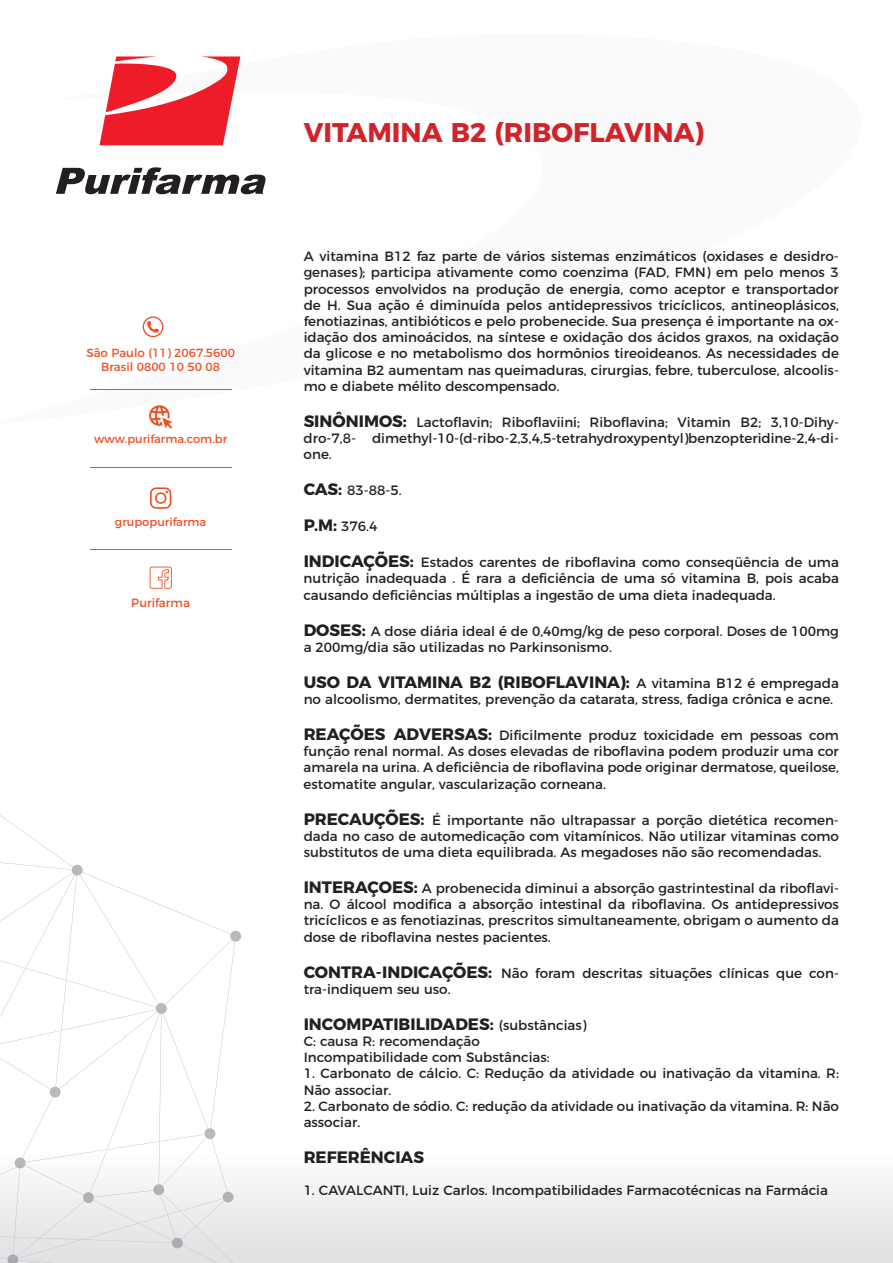
<style>
.page{position:relative;width:893px;height:1263px;background:#fff}
.page>*{position:absolute;margin:0;border:0;box-sizing:border-box;transform-origin:0 0}
.t1{font:700 27px "Montserrat";color:#d1232a}
.t2{font:700 16.5px "Montserrat";color:#231f20}
.t3{font:13.5px/16.2px "Montserrat";color:#231f20;text-align:justify}
.t4{font:12px "Montserrat";color:#ef4f23}
.t5{font:11.85px/14.4px "Montserrat";color:#ef4f23;text-align:center}
.t6{font:11.55px "Montserrat";color:#ef4f23}
.s1{font-weight:700;font-size:16.5px}
.s2{font-weight:400;font-size:13.5px}
</style>
<div class="page">
<img style="left:18px;top:1198px;width:144px;height:60px">
<div style="left:93px;top:1200px;width:69px;height:41px;background:#e9eaeb"></div>
<div style="left:25px;top:1168px;width:59px;height:27px;background:#f4f5f5"></div>
<img style="left:90px;top:1168px;width:16px;height:24px">
<img style="left:215px;top:1168px;width:13px;height:24px">
<img style="left:162px;top:1168px;width:32px;height:18px">
<img style="left:160px;top:1195px;width:2px;height:43px">
<img style="left:162px;top:1193px;width:71px;height:70px">
<img style="left:159px;top:1168px;width:1px;height:16px">
<img style="left:13px;top:1175px;width:7px;height:79px">
<img style="left:0;top:1168px;width:26px;height:7px">
<svg style="left:83px;top:1192px;width:11px;height:11px"></svg>
<svg style="left:223px;top:1191px;width:11px;height:11px"></svg>
<svg style="left:0;top:1254px;width:18px;height:9px"></svg>
<svg style="left:0;top:815px;width:241px;height:353px"></svg>
<svg style="left:153px;top:1184px;width:11px;height:11px"></svg>
<svg style="left:172px;top:1237px;width:11px;height:11px"></svg>
<svg style="left:150px;top:487px;width:21px;height:22px"></svg>
<svg style="left:150px;top:567px;width:22px;height:22px"></svg>
<hr style="left:90px;top:389px;width:141px;height:1px;background:#ef4f23">
<hr style="left:90px;top:467px;width:141px;height:1px;background:#ef4f23">
<hr style="left:90px;top:549px;width:141px;height:1px;background:#ef4f23">
<svg style="left:100px;top:56px;width:140px;height:89px"></svg>
<svg style="left:56px;top:167px;width:210px;height:27px"></svg>
<svg style="left:143px;top:316px;width:20px;height:21px"></svg>
<svg style="left:149px;top:405px;width:23px;height:24px"></svg>
<p class="t5" style="left:86px;top:344px;width:150px">São Paulo (11) 2067.5600<br>Brasil 0800 10 50 08</p>
<p class="t6" style="left:94px;top:430px;width:135px">www.purifarma.com.br</p>
<p class="t6" style="left:115px;top:513px;width:93px">grupopurifarma</p>
<p class="t4" style="left:131px;top:593px;width:60px">Purifarma</p>
<h1 class="t1" style="left:304px;top:110px;width:402px">VITAMINA B2 (RIBOFLAVINA)</h1>
<p class="t3" style="left:304px;top:247px;width:537px">A vitamina B12 faz parte de vários sistemas enzimáticos (oxidases e desidro&shy;genases); participa ativamente como coenzima (FAD, FMN) em pelo menos 3 processos envolvidos na produção de energia, como aceptor e transportador de H. Sua ação é diminuída pelos antidepressivos tricíclicos, antineoplásicos, fenotiazinas, antibióticos e pelo probenecide. Sua presença é importante na ox&shy;idação dos aminoácidos, na síntese e oxidação dos ácidos graxos, na oxidação da glicose e no metabolismo dos hormônios tireoideanos. As necessidades de vitamina B2 aumentam nas queimaduras, cirurgias, febre, tuberculose, alcoolis&shy;mo e diabete mélito descompensado.</p>
<p class="t3" style="left:304px;top:413px;width:537px"><span class="s1">SINÔNIMOS:</span> Lactoflavin; Riboflaviini; Riboflavina; Vitamin B2; 3,10-Dihy&shy;dro-7,8- dimethyl-10-(d-ribo-2,3,4,5-tetrahydroxypentyl)benzopteridine-2,4-di&shy;one.</p>
<p class="t3" style="left:304px;top:481px;width:100px"><span class="s1">CAS:</span> 83-88-5.</p>
<p class="t3" style="left:304px;top:517px;width:75px"><span class="s1">P.M:</span> 376.4</p>
<p class="t3" style="left:304px;top:553px;width:537px"><span class="s1">INDICAÇÕES:</span> Estados carentes de riboflavina como conseqüência de uma nutrição inadequada . É rara a deficiência de uma só vitamina B, pois acaba causando deficiências múltiplas a ingestão de uma dieta inadequada.</p>
<p class="t3" style="left:304px;top:621px;width:537px"><span class="s1">DOSES:</span> A dose diária ideal é de 0,40mg/kg de peso corporal. Doses de 100mg a 200mg/dia são utilizadas no Parkinsonismo.</p>
<p class="t2" style="left:304px;top:668px;width:537px">USO DA VITAMINA B2 (RIBOFLAVINA): <span class="s2">A vitamina B12 é empregada</span></p>
<p class="t3" style="left:304px;top:690px;width:531px">no alcoolismo, dermatites, prevenção da catarata, stress, fadiga crônica e acne.</p>
<p class="t3" style="left:304px;top:726px;width:537px"><span class="s1">REAÇÕES ADVERSAS:</span> Dificilmente produz toxicidade em pessoas com função renal normal. As doses elevadas de riboflavina podem produzir uma cor amarela na urina. A deficiência de riboflavina pode originar dermatose, queilose, estomatite angular, vascularização corneana.</p>
<p class="t3" style="left:304px;top:810px;width:537px"><span class="s1">PRECAUÇÕES:</span> É importante não ultrapassar a porção dietética recomen&shy;dada no caso de automedicação com vitamínicos. Não utilizar vitaminas como substitutos de uma dieta equilibrada. As megadoses não são recomendadas.</p>
<p class="t3" style="left:304px;top:879px;width:537px"><span class="s1">INTERAÇOES:</span> A probenecida diminui a absorção gastrintestinal da riboflavi&shy;na. O álcool modifica a absorção intestinal da riboflavina. Os antidepressivos tricíclicos e as fenotiazinas, prescritos simultaneamente, obrigam o aumento da dose de riboflavina nestes pacientes.</p>
<p class="t3" style="left:304px;top:963px;width:537px"><span class="s1">CONTRA-INDICAÇÕES:</span> Não foram descritas situações clínicas que con&shy;tra-indiquem seu uso.</p>
<p class="t2" style="left:304px;top:1010px;width:284px">INCOMPATIBILIDADES: <span class="s2">(substâncias)</span></p>
<p class="t3" style="left:304px;top:1032px;width:248px">C: causa R: recomendação<br>Incompatibilidade com Substâncias:</p>
<p class="t3" style="left:304px;top:1064px;width:537px">1. Carbonato de cálcio. C: Redução da atividade ou inativação da vitamina. R:<br>Não associar.</p>
<p class="t3" style="left:304px;top:1097px;width:537px">2. Carbonato de sódio. C: redução da atividade ou inativação da vitamina. R: Não associar.</p>
<p class="t2" style="left:304px;top:1143px;width:122px">REFERÊNCIAS</p>
<p class="t3" style="left:304px;top:1181px;width:526px">1. CAVALCANTI, Luiz Carlos. Incompatibilidades Farmacotécnicas na Farmácia</p>
</div>
